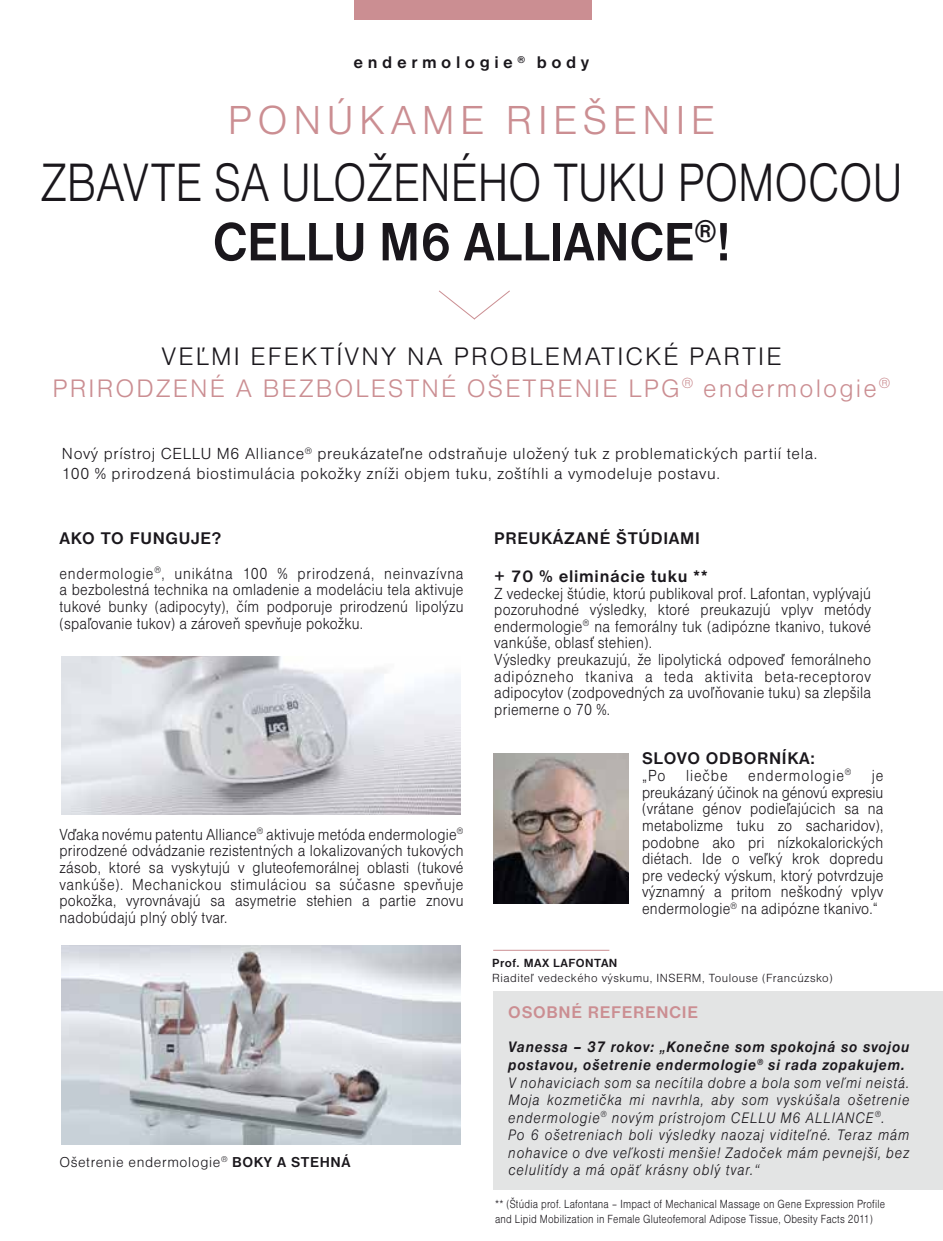
<style>
.page{position:relative;width:943px;height:1241px;background:#fff}
.page>*{position:absolute;margin:0;border:0;box-sizing:border-box;transform-origin:0 0}
.t1{font:56px "Nimbus San DEE Ligh";color:#1a171c;scale:.83 1}
.t2{font:700 56px "Nimbus San DEE";color:#1a171c;scale:.9 1}
.t3{font:42px "Nimbus San DEE Ligh";letter-spacing:.13em;color:#cb8e92}
.t4{font:26.25px/31.5px "Nimbus San DEE Ligh";letter-spacing:.08em;color:#cb8e92;text-align:center}
.t5{font:700 17.5px/37.6px "Nimbus San DEE";letter-spacing:.04em;color:#1a171c}
.t6{font:700 17.5px "Nimbus San DEE";letter-spacing:.26em;color:#1a171c}
.t7{font:700 17.5px "Nimbus San DEE";letter-spacing:.04em;color:#cb8e92}
.t8{font:16.62px/16.6px "Nimbus San DEE Ligh";letter-spacing:.015em;color:#1a171c;text-align:justify;scale:.9 1}
.t9{font:16.62px/19.9px "Nimbus San DEE Ligh";letter-spacing:.04em;color:#1a171c}
.t10{font:15.75px/17.5px "Nimbus San DEE Ligh Ital";letter-spacing:.06em;color:#1a171c;scale:.9 1}
.t11{font:italic 700 15.75px/17.5px "Nimbus San DEE";letter-spacing:.06em;color:#1a171c;scale:.9 1}
.t12{font:14.88px "Nimbus San DEE Ligh";letter-spacing:.04em;color:#1a171c}
.t13{font:12.25px/14.7px "Nimbus San DEE Ligh";letter-spacing:.02em;color:#1a171c;scale:.85 1}
.t14{font:12.25px "Nimbus San DEE Ligh";letter-spacing:.04em;color:#1a171c}
.t15{font:700 12.25px "Nimbus San DEE";letter-spacing:.04em;color:#1a171c}
.s1{color:#1a171c}
.s2{font-family:"Nimbus San DEE";font-weight:700}
</style>
<div class="page">
<div style="left:493px;top:991px;width:450px;height:199px;background:#e3e4e4"></div>
<img style="left:62px;top:945px;width:398px;height:199px">
<img style="left:62px;top:656px;width:398px;height:158px">
<div style="left:354px;top:0;width:237px;height:20px;background:#cb8e92"></div>
<img style="left:493px;top:753px;width:136px;height:151px">
<svg style="left:439px;top:290px;width:71px;height:30px"></svg>
<hr style="left:493px;top:949px;width:116px;height:1px;background:#cb8e92">
<p class="t6" style="left:353px;top:53px;width:237px">endermologie <sup>®</sup> body</p>
<h2 class="t3" style="left:228px;top:97px;width:489px">PONÚKAME RIEŠENIE</h2>
<h1 class="t1" style="left:41px;top:151px;width:1039px">ZBAVTE SA ULOŽENÉHO TUKU POMOCOU</h1>
<h1 class="t2" style="left:213px;top:210px;width:576px">CELLU M6 ALLIANCE<sup>®</sup>!</h1>
<h3 class="t4" style="left:53px;top:341px;width:839px"><span class="s1">VEĽMI EFEKTÍVNY NA PROBLEMATICKÉ PARTIE<br></span>PRIRODZENÉ A BEZBOLESTNÉ OŠETRENIE LPG<sup>®</sup> endermologie<sup>®</sup></h3>
<p class="t9" style="left:62px;top:444px;width:757px">Nový prístroj CELLU M6 Alliance<sup>®</sup> preukázateľne odstraňuje uložený tuk z problematických partií tela.<br>100 % prirodzená biostimulácia pokožky zníži objem tuku, zoštíhli a vymodeluje postavu.</p>
<p class="t5" style="left:60px;top:519px;width:163px">AKO TO FUNGUJE?</p>
<p class="t8" style="left:60px;top:565px;width:450px">endermologie<sup>®</sup>, unikátna 100 % prirodzená, neinvazívna a bezbolestná technika na omladenie a modeláciu tela aktivuje tukové bunky (adipocyty), čím podporuje prirodzenú lipolýzu (spaľovanie tukov) a zároveň spevňuje pokožku.</p>
<p class="t8" style="left:60px;top:826px;width:450px">Vďaka novému patentu Alliance<sup>®</sup> aktivuje metóda endermologie<sup>® </sup>prirodzené odvádzanie rezistentných a lokalizovaných tukových zásob, ktoré sa vyskytujú v gluteofemorálnej oblasti (tukové vankúše). Mechanickou stimuláciou sa súčasne spevňuje pokožka, vyrovnávajú sa asymetrie stehien a partie znovu nadobúdajú plný oblý tvar.</p>
<p class="t12" style="left:60px;top:1153px;width:292px">Ošetrenie endermologie<sup>®</sup> <span class="s2">BOKY A STEHNÁ</span></p>
<p class="t5" style="left:494px;top:519px;width:215px">PREUKÁZANÉ ŠTÚDIAMI + 70 % eliminácie tuku **</p>
<p class="t8" style="left:494px;top:585px;width:420px;text-align:left">Z vedeckej štúdie, ktorú publikoval prof. Lafontan, vyplývajú pozoruhodné výsledky, ktoré preukazujú vplyv metódy endermologie<sup>®</sup> na femorálny tuk (adipózne tkanivo, tukové vankúše, oblasť stehien).<br>Výsledky preukazujú, že lipolytická odpoveď femorálneho adipózneho tkaniva a teda aktivita beta-receptorov adipocytov (zodpovedných za uvoľňovanie tuku) sa zlepšila priemerne o 70 %.</p>
<p class="t5" style="left:642px;top:739px;width:174px">SLOVO ODBORNÍKA:</p>
<p class="t8" style="left:642px;top:767px;width:270px">„Po liečbe endermologie<sup>®</sup> je preukázaný účinok na génovú expresiu (vrátane génov podieľajúcich sa na metabolizme tuku zo sacharidov), podobne ako pri nízkokalorických diétach. Ide o veľký krok dopredu pre vedecký výskum, ktorý potvrdzuje významný a pritom neškodný vplyv endermologie<sup>®</sup> na adipózne tkanivo.“</p>
<p class="t15" style="left:492px;top:955px;width:127px">Prof. MAX LAFONTAN</p>
<p class="t14" style="left:492px;top:970px;width:342px">Riaditeľ vedeckého výskumu, INSERM, Toulouse (Francúzsko)</p>
<p class="t7" style="left:508px;top:1002px;width:191px">OSOBNÉ REFERENCIE</p>
<p class="t11" style="left:508px;top:1038px;width:447px">Vanessa – 37 rokov: „Konečne som spokojná so svojou postavou, ošetrenie endermologie<sup>®</sup> si rada zopakujem.</p>
<p class="t10" style="left:508px;top:1073px;width:447px">V nohaviciach som sa necítila dobre a bola som veľmi neistá.<br>Moja kozmetička mi navrhla, aby som vyskúšala ošetrenie endermologie<sup>®</sup> novým prístrojom CELLU M6 ALLIANCE<sup>®</sup>.<br>Po 6 ošetreniach boli výsledky naozaj viditeľné. Teraz mám nohavice o dve veľkosti menšie! Zadoček mám pevnejší, bez celulitídy a má opäť krásny oblý tvar.“</p>
<p class="t13" style="left:495px;top:1196px;width:460px">** (Štúdia prof. Lafontana – Impact of Mechanical Massage on Gene Expression Profile and Lipid Mobilization in Female Gluteofemoral Adipose Tissue, Obesity Facts 2011)</p>
</div>
